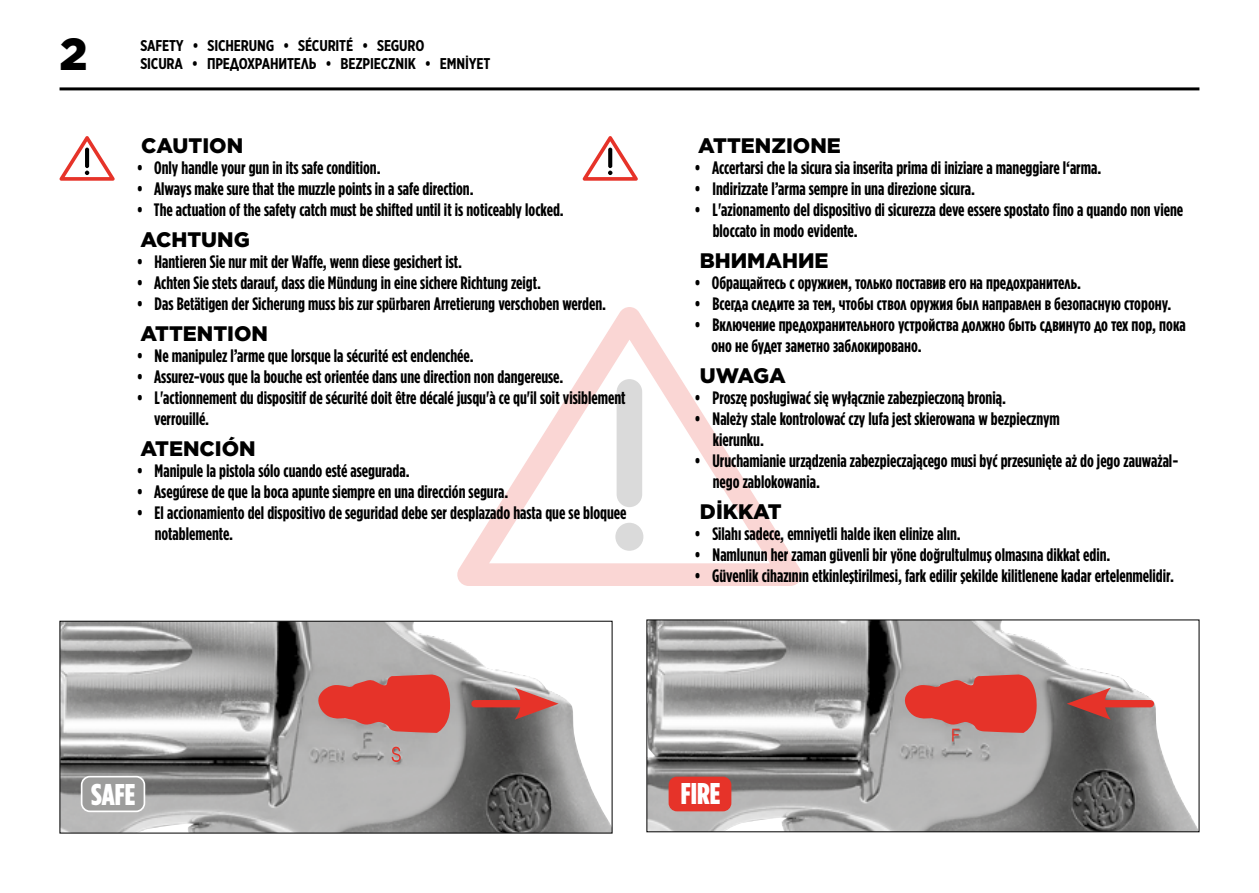
<style>
.page{position:relative;width:1259px;height:893px;background:#fff}
.page>*{position:absolute;margin:0;border:0;box-sizing:border-box;transform-origin:0 0}
.t1{font:900 45px "Gotham";color:#000}
.t2{font:900 30px "Gotham Condensed";color:#fff}
.t3{font:900 21px "Gotham";color:#000}
.t4{font:700 18px/21px "Gotham Condensed";color:#000}
.t5{font:700 15.6px "Gotham X Narrow";letter-spacing:-.01em;color:#000}
</style>
<div class="page">
<hr style="left:60px;top:87px;width:1139px;height:3px;background:#000">
<img style="left:648px;top:622px;width:549px;height:208px">
<img style="left:62px;top:623px;width:548px;height:208px">
<div style="left:82px;top:777px;width:62px;height:34px;background:#9d9d9c;border-radius:8px"></div>
<div style="left:81px;top:776px;width:64px;height:36px;border:2px solid #fff;border-radius:8px"></div>
<div style="left:668px;top:777px;width:63px;height:34px;background:#e63329;border-radius:8px"></div>
<svg style="left:392px;top:747px;width:9px;height:15px"></svg>
<svg style="left:316px;top:674px;width:135px;height:59px;background:#d5544d"></svg>
<div style="left:475px;top:700px;width:53px;height:7px;background:#e63329"></div>
<svg style="left:514px;top:688px;width:44px;height:32px"></svg>
<svg style="left:903px;top:674px;width:134px;height:67px;background:#d25e58"></svg>
<div style="left:1097px;top:700px;width:53px;height:7px;background:#e63329"></div>
<svg style="left:1066px;top:688px;width:45px;height:32px"></svg>
<svg style="left:457px;top:307px;width:345px;height:279px"></svg>
<div style="left:616px;top:379px;width:26px;height:128px;background:#dadada;border-radius:13px"></div>
<div style="left:615px;top:523px;width:28px;height:28px;background:#dadada;border-radius:50%"></div>
<svg style="left:59px;top:136px;width:56px;height:45px"></svg>
<svg style="left:582px;top:136px;width:56px;height:45px"></svg>
<h1 class="t1" style="left:60px;top:23px;width:30px">2</h1>
<p class="t5" style="left:140px;top:36px;width:286px">SAFETY • SICHERUNG • SÉCURITÉ • SEGURO</p>
<p class="t5" style="left:140px;top:54px;width:352px">SICURA • ПРЕДОХРАНИТЕЛЬ • BEZPIECZNIK • EMNİYET</p>
<p class="t3" style="left:141px;top:131px;width:103px">CAUTION</p>
<p class="t4" style="left:137px;top:157px;width:245px">• Only handle your gun in its safe condition.</p>
<p class="t4" style="left:137px;top:178px;width:338px">• Always make sure that the muzzle points in a safe direction.</p>
<p class="t4" style="left:137px;top:199px;width:429px">• The actuation of the safety catch must be shifted until it is noticeably locked.</p>
<p class="t3" style="left:140px;top:225px;width:111px">ACHTUNG</p>
<p class="t4" style="left:137px;top:251px;width:327px">• Hantieren Sie nur mit der Waffe, wenn diese gesichert ist.</p>
<p class="t4" style="left:137px;top:272px;width:406px">• Achten Sie stets darauf, dass die Mündung in eine sichere Richtung zeigt.</p>
<p class="t4" style="left:137px;top:293px;width:471px">• Das Betätigen der Sicherung muss bis zur spürbaren Arretierung verschoben werden.</p>
<p class="t3" style="left:140px;top:319px;width:129px">ATTENTION</p>
<p class="t4" style="left:137px;top:345px;width:338px">• Ne manipulez l’arme que lorsque la sécurité est enclenchée.</p>
<p class="t4" style="left:137px;top:366px;width:428px">• Assurez-vous que la bouche est orientée dans une direction non dangereuse.</p>
<p class="t4" style="left:154px;top:387px;width:473px;text-indent:-17px">• L'actionnement du dispositif de sécurité doit être décalé jusqu'à ce qu'il soit visiblement verrouillé.</p>
<p class="t3" style="left:140px;top:434px;width:117px">ATENCIÓN</p>
<p class="t4" style="left:137px;top:460px;width:274px">• Manipule la pistola sólo cuando esté asegurada.</p>
<p class="t4" style="left:137px;top:481px;width:373px">• Asegúrese de que la boca apunte siempre en una dirección segura.</p>
<p class="t4" style="left:155px;top:502px;width:473px;text-indent:-18px">• El accionamiento del dispositivo de seguridad debe ser desplazado hasta que se bloquee notablemente.</p>
<p class="t3" style="left:698px;top:131px;width:144px">ATTENZIONE</p>
<p class="t4" style="left:694px;top:157px;width:408px">• Accertarsi che la sicura sia inserita prima di iniziare a maneggiare l‘arma.</p>
<p class="t4" style="left:694px;top:178px;width:282px">• Indirizzate l’arma sempre in una direzione sicura.</p>
<p class="t4" style="left:712px;top:199px;width:472px;text-indent:-18px">• L'azionamento del dispositivo di sicurezza deve essere spostato fino a quando non viene bloccato in modo evidente.</p>
<p class="t3" style="left:700px;top:246px;width:130px">ВНИМАНИЕ</p>
<p class="t4" style="left:694px;top:272px;width:388px">• Обращайтесь с оружием, только поставив его на предохранитель.</p>
<p class="t4" style="left:694px;top:293px;width:478px">• Всегда следите за тем, чтобы ствол оружия был направлен в безопасную сторону.</p>
<p class="t4" style="left:711px;top:314px;width:476px;text-indent:-17px">• Включение предохранительного устройства должно быть сдвинуто до тех пор, пока оно не будет заметно заблокировано.</p>
<p class="t3" style="left:700px;top:361px;width:88px">UWAGA</p>
<p class="t4" style="left:694px;top:387px;width:313px">• Proszę posługiwać się wyłącznie zabezpieczoną bronią.</p>
<p class="t4" style="left:712px;top:408px;width:349px;text-indent:-18px">• Należy stale kontrolować czy lufa jest skierowana w bezpiecznym kierunku.</p>
<p class="t4" style="left:712px;top:450px;width:467px;text-indent:-18px">• Uruchamianie urządzenia zabezpieczającego musi być przesunięte aż do jego zauważal&shy;nego zablokowania.</p>
<p class="t3" style="left:700px;top:497px;width:83px">DİKKAT</p>
<p class="t4" style="left:694px;top:523px;width:268px">• Silahı sadece, emniyetli halde iken elinize alın.</p>
<p class="t4" style="left:694px;top:544px;width:417px">• Namlunun her zaman güvenli bir yöne doğrultulmuş olmasına dikkat edin.</p>
<p class="t4" style="left:694px;top:565px;width:481px">• Güvenlik cihazının etkinleştirilmesi, fark edilir şekilde kilitlenene kadar ertelenmelidir.</p>
<h2 class="t2" style="left:91px;top:776px;width:46px">SAFE</h2>
<h2 class="t2" style="left:681px;top:776px;width:41px">FIRE</h2>
</div>
